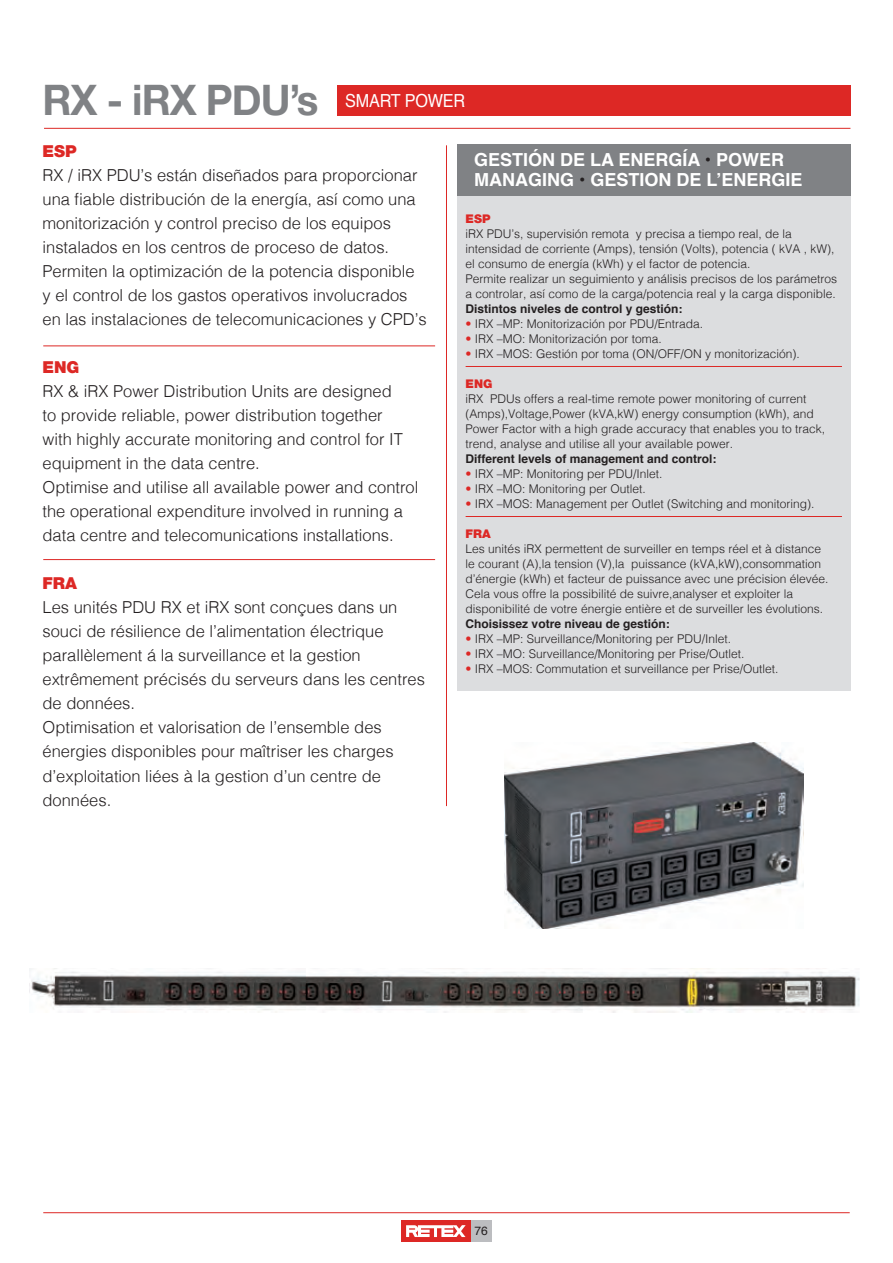
<style>
.page{position:relative;width:893px;height:1263px;background:#fff}
.page>*{position:absolute;margin:0;border:0;box-sizing:border-box;transform-origin:0 0}
.t1{font:700 42px "Helvetica Neue";letter-spacing:-.025em;color:#808285;scale:.96 1}
.t2{font:700 18px/19.5px "Helvetica";color:#fff}
.t3{font:18px "Helvetica";letter-spacing:-.01em;color:#fff;scale:.9 1}
.t4{font:300 16.5px/24px "Helvetica";color:#231f20}
.t5{font:900 16.5px "Helvetica Neue";color:#dd2825}
.t6{font:300 12px/15px "Helvetica";color:#231f20}
.t7{font:700 12px "Helvetica";color:#231f20}
.t8{font:900 12px "Helvetica Neue";color:#dd2825}
.t9{font:12px "Helvetica";color:#231f20}
.s1{color:#231f20}
.s2{color:#dd2825}
</style>
<div class="page">
<div style="left:471px;top:1220px;width:21px;height:22px;background:#bcbdc0"></div>
<div style="left:401px;top:1220px;width:70px;height:22px;background:#dd2825"></div>
<svg style="left:406px;top:1225px;width:60px;height:12px"></svg>
<hr style="left:43px;top:1212px;width:807px;height:1px;background:#dd2825">
<hr style="left:44px;top:128px;width:806px;height:1px;background:#dd2825">
<hr style="left:446px;top:145px;width:1px;height:661px;background:#dd2825">
<hr style="left:43px;top:345px;width:392px;height:1px;background:#dd2825">
<hr style="left:43px;top:559px;width:392px;height:1px;background:#dd2825">
<div style="left:457px;top:195px;width:393px;height:496px;background:#dcdddf"></div>
<hr style="left:466px;top:366px;width:376px;height:1px;background:#dd2825">
<hr style="left:466px;top:516px;width:376px;height:1px;background:#dd2825">
<div style="left:457px;top:145px;width:393px;height:51px;background:#808285"></div>
<div style="left:337px;top:85px;width:513px;height:30px;background:#dd2825"></div>
<img style="left:504px;top:742px;width:299px;height:187px">
<img style="left:30px;top:968px;width:830px;height:44px">
<h1 class="t1" style="left:43px;top:67px;width:289px">RX - iRX PDU’s</h1>
<h3 class="t5" style="left:43px;top:142px;width:36px">ESP</h3>
<p class="t4" style="left:43px;top:162px;width:386px">RX / iRX PDU’s están diseñados para proporcionar una fiable distribución de la energía, así como una monitorización y control preciso de los equipos instalados en los centros de proceso de datos.<br>Permiten la optimización de la potencia disponible y el control de los gastos operativos involucrados en las instalaciones de telecomunicaciones y CPD’s</p>
<h3 class="t5" style="left:43px;top:358px;width:38px">ENG</h3>
<p class="t4" style="left:43px;top:378px;width:377px">RX &amp; iRX Power Distribution Units are designed<br>to provide reliable, power distribution together<br>with highly accurate monitoring and control for IT equipment in the data centre.<br>Optimise and utilise all available power and control the operational expenditure involved in running a data centre and telecomunications installations.</p>
<h3 class="t5" style="left:43px;top:574px;width:36px">FRA</h3>
<p class="t4" style="left:43px;top:594px;width:384px">Les unités PDU RX et iRX sont conçues dans un souci de résilience de l’alimentation électrique parallèlement á la surveillance et la gestion extrêmement précisés du serveurs dans les centres de données.<br>Optimisation et valorisation de l’ensemble des énergies disponibles pour maîtriser les charges d’exploitation liées à la gestion d’un centre de données.</p>
<h2 class="t3" style="left:345px;top:87px;width:135px">SMART POWER</h2>
<h2 class="t2" style="left:474px;top:151px;width:330px">GESTIÓN DE LA ENERGÍA <span class="s1">•</span> POWER<br>MANAGING <span class="s1">•</span> GESTION DE L’ENERGIE</h2>
<p class="t8" style="left:466px;top:211px;width:26px">ESP</p>
<p class="t6" style="left:466px;top:225px;width:373px">iRX PDU’s, supervisión remota y precisa a tiempo real, de la intensidad de corriente (Amps), tensión (Volts), potencia ( kVA , kW), el consumo de energía (kWh) y el factor de potencia.<br>Permite realizar un seguimiento y análisis precisos de los parámetros a controlar, así como de la carga/potencia real y la carga disponible.</p>
<p class="t7" style="left:466px;top:299px;width:218px">Distintos niveles de control y gestión:</p>
<p class="t6" style="left:466px;top:315px;width:239px"><span class="s2">•</span> IRX –MP: Monitorización por PDU/Entrada.</p>
<p class="t6" style="left:466px;top:330px;width:198px"><span class="s2">•</span> IRX –MO: Monitorización por toma.</p>
<p class="t6" style="left:466px;top:345px;width:336px"><span class="s2">•</span> IRX –MOS: Gestión por toma (ON/OFF/ON y monitorización).</p>
<p class="t8" style="left:466px;top:376px;width:28px">ENG</p>
<p class="t6" style="left:466px;top:390px;width:361px">iRX PDUs offers a real-time remote power monitoring of current (Amps),Voltage,Power (kVA,kW) energy consumption (kWh), and Power Factor with a high grade accuracy that enables you to track, trend, analyse and utilise all your available power.</p>
<p class="t7" style="left:466px;top:449px;width:252px">Different levels of management and control:</p>
<p class="t6" style="left:466px;top:465px;width:198px"><span class="s2">•</span> IRX –MP: Monitoring per PDU/Inlet.</p>
<p class="t6" style="left:466px;top:480px;width:182px"><span class="s2">•</span> IRX –MO: Monitoring per Outlet.</p>
<p class="t6" style="left:466px;top:495px;width:350px"><span class="s2">•</span> IRX –MOS: Management per Outlet (Switching and monitoring).</p>
<p class="t8" style="left:466px;top:526px;width:27px">FRA</p>
<p class="t6" style="left:466px;top:540px;width:364px">Les unités iRX permettent de surveiller en temps réel et à distance le courant (A),la tension (V),la puissance (kVA,kW),consommation d’énergie (kWh) et facteur de puissance avec une précision élevée.<br>Cela vous offre la possibilité de suivre,analyser et exploiter la disponibilité de votre énergie entière et de surveiller les évolutions.</p>
<p class="t7" style="left:466px;top:614px;width:206px">Choisissez votre niveau de gestión:</p>
<p class="t6" style="left:466px;top:630px;width:267px"><span class="s2">•</span> IRX –MP: Surveillance/Monitoring per PDU/Inlet.</p>
<p class="t6" style="left:466px;top:645px;width:280px"><span class="s2">•</span> IRX –MO: Surveillance/Monitoring per Prise/Outlet.</p>
<p class="t6" style="left:466px;top:660px;width:314px"><span class="s2">•</span> IRX –MOS: Commutation et surveillance per Prise/Outlet.</p>
<p class="t9" style="left:475px;top:1222px;width:15px">76</p>
</div>
